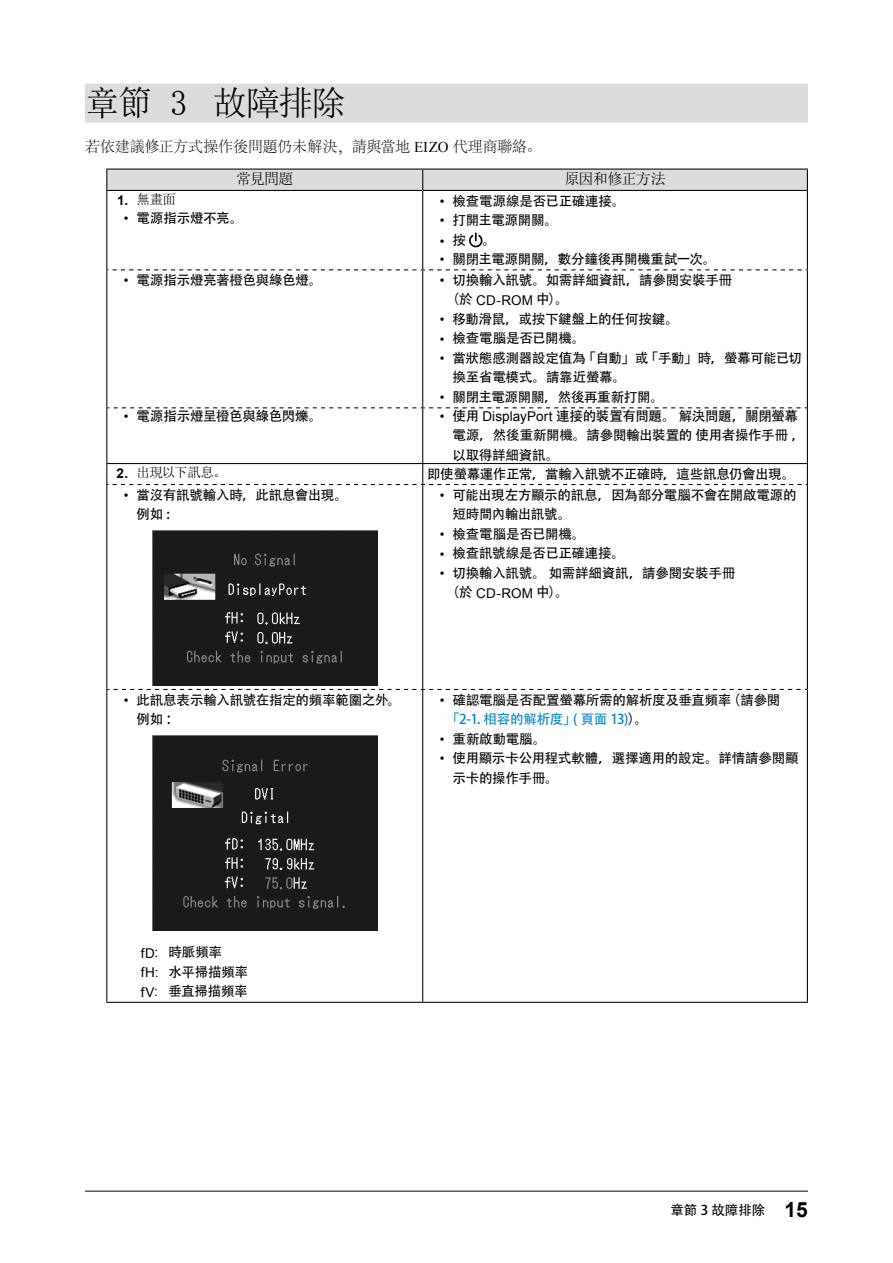
<style>
.page{position:relative;width:893px;height:1263px;background:#fff}
.page>*{position:absolute;margin:0;border:0;box-sizing:border-box;transform-origin:0 0}
.t1{font:34.5px "Sim Sun";letter-spacing:-.04em;color:#000}
.t2{font:300 15px "Adobe Song Std";letter-spacing:-.01em;color:#000}
.t3{font:15px "Sim Sun";letter-spacing:-.045em;color:#000}
.t4{font:13.5px/19.5px "Adobe Heiti Std";letter-spacing:-.02em;color:#000}
.t5{font:13.5px "Arial";letter-spacing:.01em;color:#000}
.t6{font:13.5px "Sim Sun";letter-spacing:-.05em;color:#000}
.s1{font-family:"Times New Roman";font-weight:400}
.s2{font-family:"Arial";font-weight:700}
.s3{font-family:"Arial"}
.s4{font-family:"Adobe Heiti Std"}
.s5{color:#0086c0}
.s6{font-family:"Arial";font-weight:700;font-size:21px}
</style>
<div class="page">
<hr style="left:85px;top:1190px;width:723px;height:2px;background:#595858">
<div style="left:85px;top:84px;width:723px;height:39px;background:#dcdcdc"></div>
<svg style="left:106px;top:169px;width:702px;height:21px"></svg>
<hr style="left:106px;top:190px;width:317px;height:1px;background:#000">
<hr style="left:106px;top:191px;width:1px;height:78px;background:#000">
<hr style="left:423px;top:190px;width:385px;height:1px;background:#000">
<hr style="left:422px;top:191px;width:1px;height:78px;background:#000">
<hr style="left:807px;top:191px;width:1px;height:78px;background:#000">
<hr style="left:106px;top:1002px;width:317px;height:1px;background:#000">
<hr style="left:423px;top:1002px;width:385px;height:1px;background:#000">
<svg style="left:106px;top:269px;width:702px;height:1px"></svg>
<svg style="left:107px;top:407px;width:700px;height:1px"></svg>
<svg style="left:106px;top:464px;width:702px;height:21px"></svg>
<svg style="left:107px;top:689px;width:700px;height:1px"></svg>
<hr style="left:106px;top:270px;width:1px;height:138px;background:#000">
<hr style="left:422px;top:270px;width:1px;height:137px;background:#000">
<hr style="left:807px;top:270px;width:1px;height:138px;background:#000">
<hr style="left:106px;top:408px;width:1px;height:55px;background:#000">
<hr style="left:422px;top:408px;width:1px;height:55px;background:#000">
<hr style="left:807px;top:408px;width:1px;height:55px;background:#000">
<hr style="left:106px;top:463px;width:317px;height:1px;background:#000">
<hr style="left:423px;top:463px;width:385px;height:1px;background:#000">
<hr style="left:106px;top:485px;width:1px;height:204px;background:#000">
<hr style="left:422px;top:485px;width:1px;height:204px;background:#000">
<hr style="left:807px;top:485px;width:1px;height:204px;background:#000">
<hr style="left:106px;top:689px;width:1px;height:313px;background:#000">
<hr style="left:422px;top:690px;width:1px;height:312px;background:#000">
<hr style="left:807px;top:689px;width:1px;height:313px;background:#000">
<svg style="left:469px;top:233px;width:14px;height:14px"></svg>
<img style="left:152px;top:531px;width:225px;height:154px">
<img style="left:152px;top:736px;width:225px;height:195px">
<h1 class="t1" style="left:85px;top:85px;width:262px">章節 3 故障排除</h1>
<p class="t2" style="left:85px;top:139px;width:458px">若依建議修正方式操作後問題仍未解決，請與當地 <span class="s1">EIZO</span> 代理商聯絡。</p>
<p class="t3" style="left:236px;top:171px;width:59px">常見問題</p>
<p class="t3" style="left:564px;top:171px;width:103px">原因和修正方法</p>
<p class="t6" style="left:117px;top:193px;width:60px"><span class="s2">1.</span> 無畫面</p>
<p class="t4" style="left:124px;top:208px;width:121px"><span class="s3">•</span> 電源指示燈不亮。</p>
<p class="t4" style="left:440px;top:191px;width:187px"><span class="s3">•</span> 檢查電源線是否已正確連接。</p>
<p class="t4" style="left:440px;top:211px;width:120px"><span class="s3">•</span> 打開主電源開關。</p>
<p class="t4" style="left:440px;top:231px;width:58px"><span class="s3">•</span>按 。</p>
<p class="t4" style="left:440px;top:250px;width:278px"><span class="s3">•</span> 關閉主電源開關，數分鐘後再開機重試一次。</p>
<p class="t4" style="left:124px;top:271px;width:200px"><span class="s3">•</span> 電源指示燈亮著橙色與綠色燈。</p>
<p class="t4" style="left:440px;top:271px;width:294px"><span class="s3">•</span> 切換輸入訊號。如需詳細資訊，請參閱安裝手冊</p>
<p class="t5" style="left:446px;top:291px;width:124px"><span class="s4">（於</span> CD-ROM <span class="s4">中）。</span></p>
<p class="t4" style="left:440px;top:310px;width:241px"><span class="s3">•</span> 移動滑鼠，或按下鍵盤上的任何按鍵。</p>
<p class="t4" style="left:440px;top:329px;width:147px"><span class="s3">•</span> 檢查電腦是否已開機。</p>
<p class="t4" style="left:452px;top:349px;width:351px;text-indent:-13px"><span class="s3">•</span> 當狀態感測器設定值為「自動」或「手動」時，螢幕可能已切換至省電模式。請靠近螢幕。</p>
<p class="t4" style="left:440px;top:388px;width:226px"><span class="s3">•</span> 關閉主電源開關，然後再重新打開。</p>
<p class="t4" style="left:124px;top:406px;width:200px"><span class="s3">•</span> 電源指示燈呈橙色與綠色閃爍。</p>
<p class="t4" style="left:452px;top:406px;width:354px;text-indent:-13px"><span class="s3">•</span> 使用 <span class="s3">DisplayPort</span> 連接的裝置有問題。解決問題，關閉螢幕電源，然後重新開機。請參閱輸出裝置的使用者操作手冊，以取得詳細資訊。</p>
<p class="t6" style="left:116px;top:466px;width:112px"><span class="s2">2.</span> 出現以下訊息。</p>
<p class="t4" style="left:427px;top:464px;width:370px">即使螢幕運作正常，當輸入訊號不正確時，這些訊息仍會出現。</p>
<p class="t4" style="left:137px;top:485px;width:213px;text-indent:-13px"><span class="s3">•</span> 當沒有訊號輸入時，此訊息會出現。例如 :</p>
<p class="t4" style="left:452px;top:485px;width:346px;text-indent:-13px"><span class="s3">•</span> 可能出現左方顯示的訊息，因為部分電腦不會在開啟電源的短時間內輸出訊號。</p>
<p class="t4" style="left:440px;top:524px;width:147px"><span class="s3">•</span> 檢查電腦是否已開機。</p>
<p class="t4" style="left:440px;top:544px;width:187px"><span class="s3">•</span> 檢查訊號線是否已正確連接。</p>
<p class="t4" style="left:440px;top:563px;width:297px"><span class="s3">•</span> 切換輸入訊號。如需詳細資訊，請參閱安裝手冊</p>
<p class="t5" style="left:446px;top:584px;width:124px"><span class="s4">（於</span> CD-ROM <span class="s4">中）。</span></p>
<p class="t4" style="left:137px;top:690px;width:266px;text-indent:-13px"><span class="s3">•</span> 此訊息表示輸入訊號在指定的頻率範圍之外。例如：</p>
<p class="t4" style="left:446px;top:690px;width:336px;text-indent:-6px"><span class="s3">•</span> 確認電腦是否配置螢幕所需的解析度及垂直頻率（請參閱<span class="s5">「2-1. 相容的解析度」( 頁面 13)</span>）。</p>
<p class="t4" style="left:440px;top:729px;width:108px"><span class="s3">•</span> 重新啟動電腦。</p>
<p class="t4" style="left:452px;top:749px;width:348px;text-indent:-13px"><span class="s3">•</span> 使用顯示卡公用程式軟體，選擇適用的設定。詳情請參閱顯示卡的操作手冊。</p>
<p class="t4" style="left:141px;top:943px;width:109px"><span class="s3">fD:</span> 時脈頻率<br><span class="s3">fH:</span> 水平掃描頻率<span class="s3">fV:</span> 垂直掃描頻率</p>
<p class="t4" style="left:670px;top:1201px;width:139px">章節 3 故障排除 <span class="s6">15</span></p>
</div>
